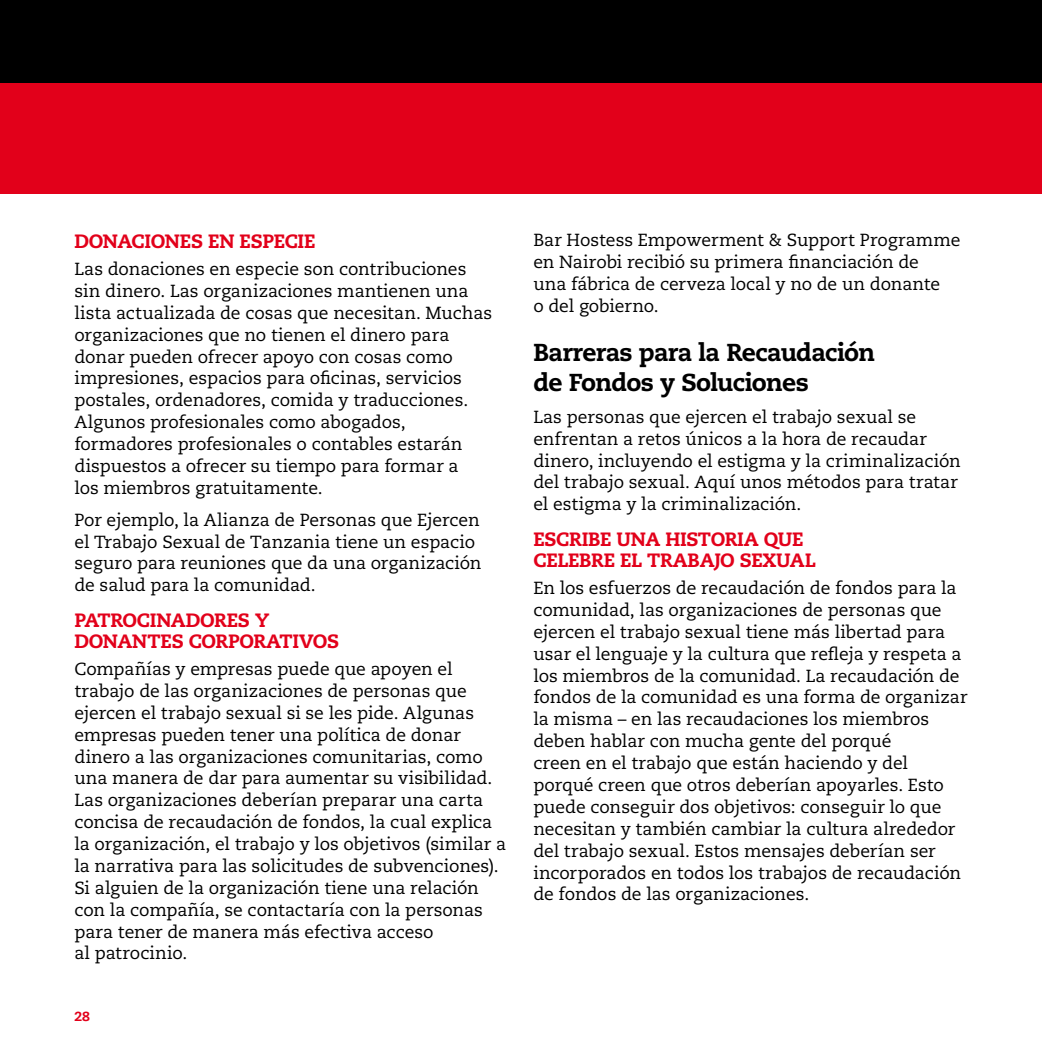
<style>
.page{position:relative;width:1042px;height:1042px;background:#fff}
.page>*{position:absolute;margin:0;border:0;box-sizing:border-box;transform-origin:0 0}
.t1{font:800 24.5px/29.8px "Caecilia LT";letter-spacing:-.03em;color:#000}
.t2{font:800 19.25px/21px "Caecilia LT";letter-spacing:-.015em;color:#e2001a}
.t3{font:17.5px/21.9px "Caecilia LT";letter-spacing:-.005em;color:#000}
.t4{font:800 13.12px "Caecilia LT";color:#e2001a}
</style>
<div class="page">
<div style="left:0;top:0;width:1042px;height:121px;background:#000"></div>
<div style="left:0;top:83px;width:1042px;height:110px;background:#e2001a"></div>
<p class="t2" style="left:74px;top:231px;width:243px">DONACIONES EN ESPECIE</p>
<p class="t3" style="left:74px;top:258px;width:419px">Las donaciones en especie son contribuciones sin dinero. Las organizaciones mantienen una lista actualizada de cosas que necesitan. Muchas organizaciones que no tienen el dinero para donar pueden ofrecer apoyo con cosas como impresiones, espacios para oficinas, servicios postales, ordenadores, comida y traducciones.<br>Algunos profesionales como abogados, formadores profesionales o contables estarán dispuestos a ofrecer su tiempo para formar a<br>los miembros gratuitamente.</p>
<p class="t3" style="left:74px;top:509px;width:409px">Por ejemplo, la Alianza de Personas que Ejercen el Trabajo Sexual de Tanzania tiene un espacio seguro para reuniones que da una organización de salud para la comunidad.</p>
<p class="t2" style="left:74px;top:610px;width:266px">PATROCINADORES Y<br>DONANTES CORPORATIVOS</p>
<p class="t3" style="left:74px;top:658px;width:433px">Compañías y empresas puede que apoyen el trabajo de las organizaciones de personas que ejercen el trabajo sexual si se les pide. Algunas empresas pueden tener una política de donar dinero a las organizaciones comunitarias, como una manera de dar para aumentar su visibilidad.<br>Las organizaciones deberían preparar una carta concisa de recaudación de fondos, la cual explica la organización, el trabajo y los objetivos (similar a la narrativa para las solicitudes de subvenciones).<br>Si alguien de la organización tiene una relación con la compañía, se contactaría con la personas para tener de manera más efectiva acceso<br>al patrocinio.</p>
<p class="t4" style="left:74px;top:1008px;width:17px">28</p>
<p class="t3" style="left:533px;top:229px;width:428px">Bar Hostess Empowerment &amp; Support Programme en Nairobi recibió su primera financiación de<br>una fábrica de cerveza local y no de un donante<br>o del gobierno.</p>
<h1 class="t1" style="left:533px;top:338px;width:343px">Barreras para la Recaudación de Fondos y Soluciones</h1>
<p class="t3" style="left:533px;top:406px;width:429px">Las personas que ejercen el trabajo sexual se enfrentan a retos únicos a la hora de recaudar dinero, incluyendo el estigma y la criminalización del trabajo sexual. Aquí unos métodos para tratar el estigma y la criminalización.</p>
<p class="t2" style="left:533px;top:529px;width:284px">ESCRIBE UNA HISTORIA QUE<br>CELEBRE EL TRABAJO SEXUAL</p>
<p class="t3" style="left:533px;top:577px;width:436px">En los esfuerzos de recaudación de fondos para la comunidad, las organizaciones de personas que ejercen el trabajo sexual tiene más libertad para usar el lenguaje y la cultura que refleja y respeta a los miembros de la comunidad. La recaudación de fondos de la comunidad es una forma de organizar la misma – en las recaudaciones los miembros deben hablar con mucha gente del porqué<br>creen en el trabajo que están haciendo y del porqué creen que otros deberían apoyarles. Esto puede conseguir dos objetivos: conseguir lo que necesitan y también cambiar la cultura alrededor del trabajo sexual. Estos mensajes deberían ser incorporados en todos los trabajos de recaudación de fondos de las organizaciones.</p>
</div>
